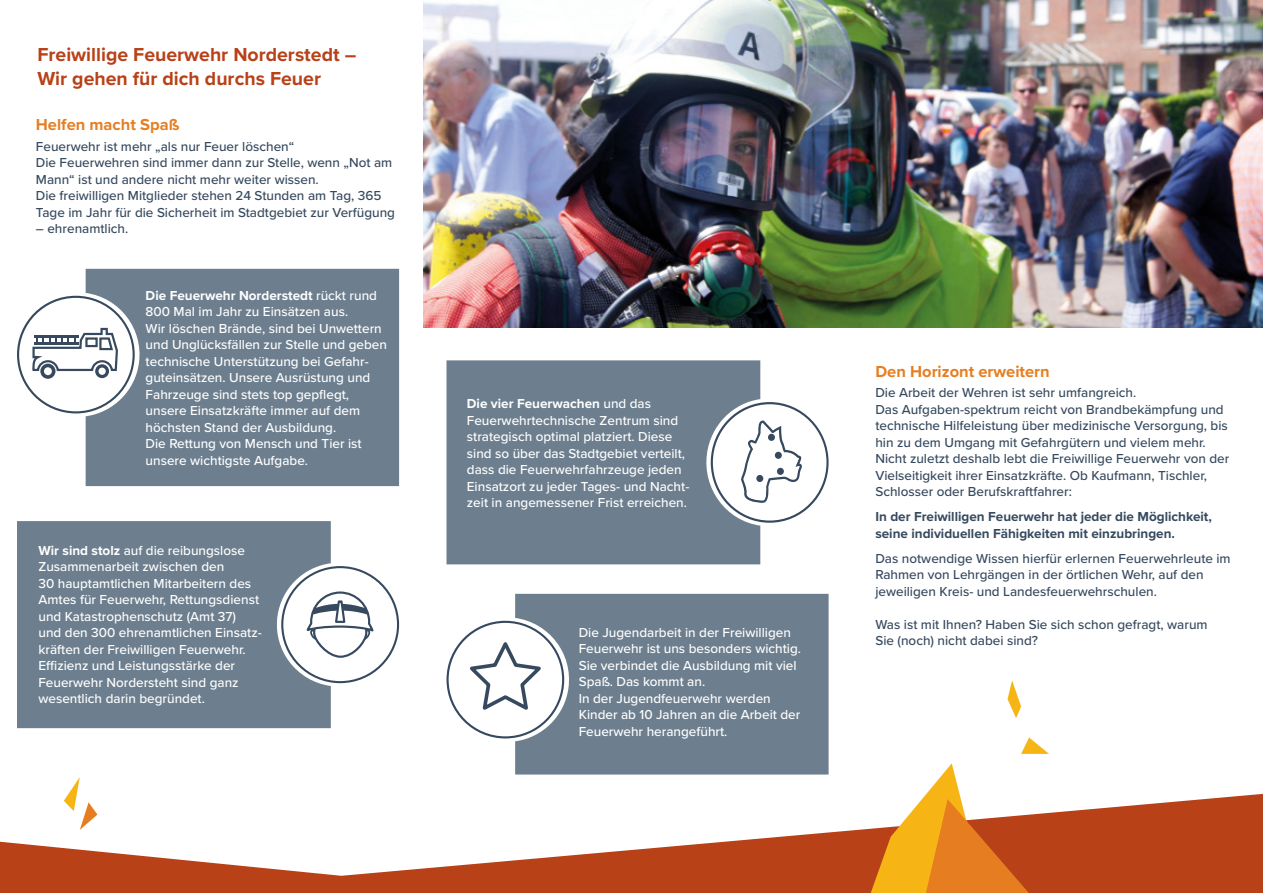
<style>
.page{position:relative;width:1263px;height:893px;background:#fff}
.page>*{position:absolute;margin:0;border:0;box-sizing:border-box;transform-origin:0 0}
.t1{font:700 19.5px/24px "Proxima Nova";color:#b84118}
.t2{font:700 16.5px "Proxima Nova";color:#e67e21}
.t3{font:500 13.5px/16.5px "Proxima Nova";color:#fff}
.t4{font:500 13.5px/16.5px "Proxima Nova";color:#36495e}
.t5{font:700 13.5px/16.5px "Proxima Nova";color:#36495e}
.s1{font-weight:700}
</style>
<div class="page">
<svg style="left:0;top:794px;width:1263px;height:99px"></svg>
<svg style="left:871px;top:763px;width:158px;height:130px"></svg>
<svg style="left:1021px;top:737px;width:28px;height:17px"></svg>
<svg style="left:1007px;top:680px;width:14px;height:38px"></svg>
<svg style="left:64px;top:777px;width:33px;height:53px"></svg>
<img style="left:423px;top:0;width:840px;height:328px">
<svg style="left:17px;top:296px;width:69px;height:117px"></svg>
<svg style="left:86px;top:269px;width:313px;height:217px;background:#758695"></svg>
<svg style="left:331px;top:566px;width:68px;height:117px"></svg>
<svg style="left:17px;top:521px;width:314px;height:207px;background:#768796"></svg>
<svg style="left:760px;top:402px;width:68px;height:121px"></svg>
<div style="left:775px;top:452px;width:7px;height:7px;background:#36495e;border-radius:50%"></div>
<div style="left:756px;top:475px;width:7px;height:7px;background:#36495e;border-radius:50%"></div>
<div style="left:777px;top:468px;width:7px;height:7px;background:#36495e;border-radius:50%"></div>
<div style="left:768px;top:434px;width:7px;height:7px;background:#36495e;border-radius:50%"></div>
<svg style="left:446px;top:360px;width:314px;height:204px;background:#778897"></svg>
<svg style="left:446px;top:621px;width:69px;height:117px"></svg>
<svg style="left:515px;top:594px;width:313px;height:180px;background:#788897"></svg>
<h1 class="t1" style="left:37px;top:44px;width:320px">Freiwillige Feuerwehr Norderstedt –<br>Wir gehen für dich durchs Feuer</h1>
<p class="t2" style="left:36px;top:115px;width:145px">Helfen macht Spaß</p>
<p class="t4" style="left:36px;top:138px;width:361px">Feuerwehr ist mehr „als nur Feuer löschen“<br>Die Feuerwehren sind immer dann zur Stelle, wenn „Not am Mann“ ist und andere nicht mehr weiter wissen.<br>Die freiwilligen Mitglieder stehen 24 Stunden am Tag, 365<br>Tage im Jahr für die Sicherheit im Stadtgebiet zur Verfügung</p>
<p class="t4" style="left:36px;top:221px;width:94px">– ehrenamtlich.</p>
<p class="t3" style="left:146px;top:287px;width:243px"><span class="s1">Die Feuerwehr Norderstedt</span> rückt rund 800 Mal im Jahr zu Einsätzen aus.<br>Wir löschen Brände, sind bei Unwettern und Unglücksfällen zur Stelle und geben technische Unterstützung bei Gefahr&shy;guteinsätzen. Unsere Ausrüstung und Fahrzeuge sind stets top gepflegt, unsere Einsatzkräfte immer auf dem höchsten Stand der Ausbildung.<br>Die Rettung von Mensch und Tier ist unsere wichtigste Aufgabe.</p>
<p class="t3" style="left:38px;top:542px;width:225px"><span class="s1">Wir sind stolz</span> auf die reibungslose Zusammenarbeit zwischen den<br>30 hauptamtlichen Mitarbeitern des Amtes für Feuerwehr, Rettungsdienst und Katastrophenschutz (Amt 37) und den 300 ehrenamtlichen Einsatz&shy;kräften der Freiwilligen Feuerwehr.<br>Effizienz und Leistungsstärke der Feuerwehr Nordersteht sind ganz wesentlich darin begründet.</p>
<p class="t3" style="left:467px;top:396px;width:224px"><span class="s1">Die vier Feuerwachen</span> und das Feuerwehrtechnische Zentrum sind strategisch optimal platziert. Diese sind so über das Stadtgebiet verteilt, dass die Feuerwehrfahrzeuge jeden Einsatzort zu jeder Tages- und Nacht&shy;zeit in angemessener Frist erreichen.</p>
<p class="t3" style="left:579px;top:624px;width:224px">Die Jugendarbeit in der Freiwilligen<br>Feuerwehr ist uns besonders wichtig.<br>Sie verbindet die Ausbildung mit viel<br>Spaß. Das kommt an.<br>In der Jugendfeuerwehr werden<br>Kinder ab 10 Jahren an die Arbeit der<br>Feuerwehr herangeführt.</p>
<p class="t2" style="left:875px;top:361px;width:176px">Den Horizont erweitern</p>
<p class="t4" style="left:875px;top:385px;width:355px">Die Arbeit der Wehren ist sehr umfangreich.<br>Das Aufgaben-spektrum reicht von Brandbekämpfung und technische Hilfeleistung über medizinische Versorgung, bis hin zu dem Umgang mit Gefahrgütern und vielem mehr.<br>Nicht zuletzt deshalb lebt die Freiwillige Feuerwehr von der Vielseitigkeit ihrer Einsatzkräfte. Ob Kaufmann, Tischler, Schlosser oder Berufskraftfahrer:</p>
<p class="t5" style="left:875px;top:509px;width:338px">In der Freiwilligen Feuerwehr hat jeder die Möglichkeit, seine individuellen Fähigkeiten mit einzubringen.</p>
<p class="t4" style="left:875px;top:550px;width:357px">Das notwendige Wissen hierfür erlernen Feuerwehrleute im<br>Rahmen von Lehrgängen in der örtlichen Wehr, auf den jeweiligen Kreis- und Landesfeuerwehrschulen.</p>
<p class="t4" style="left:875px;top:616px;width:334px">Was ist mit Ihnen? Haben Sie sich schon gefragt, warum<br>Sie (noch) nicht dabei sind?</p>
</div>
